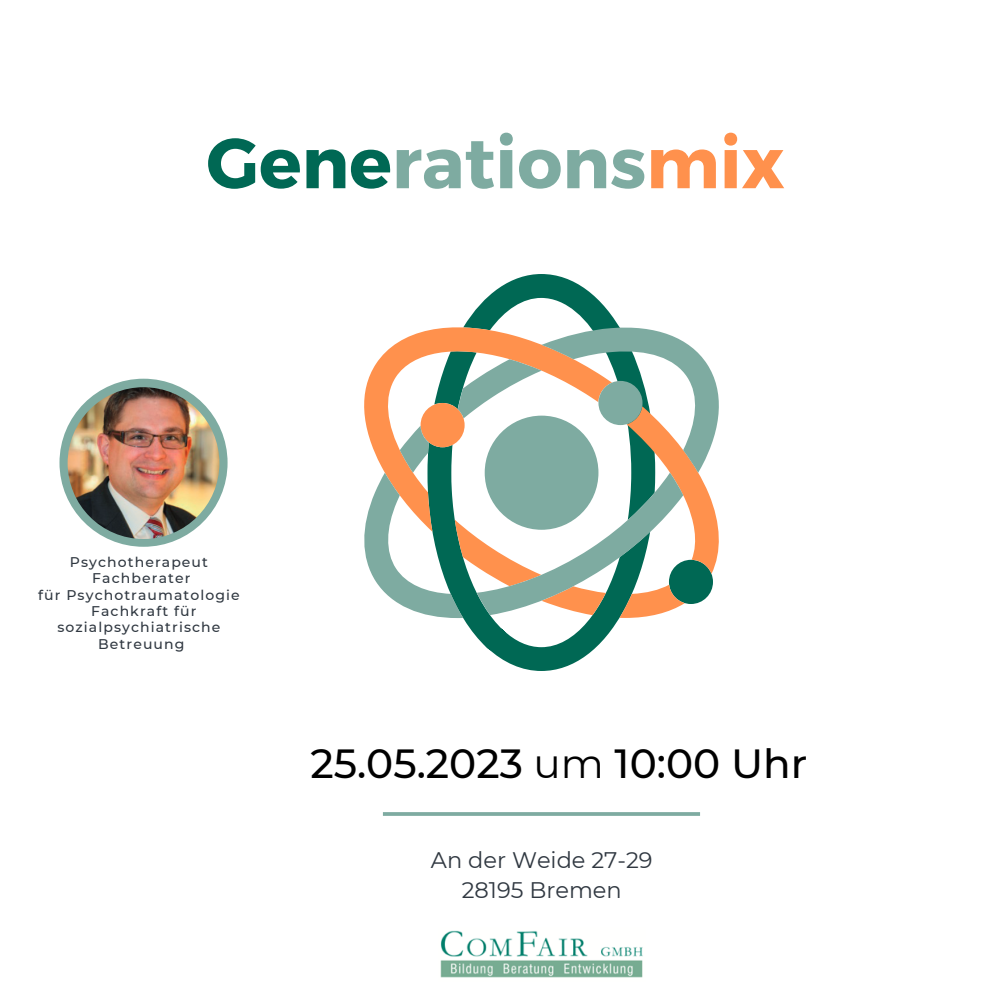
<style>
.page{position:relative;width:992px;height:992px;background:#fff}
.page>*{position:absolute;margin:0;border:0;box-sizing:border-box;transform-origin:0 0}
.t1{font:700 70.75px "Montserrat";color:#7eaba1}
.t2{font:500 40.75px "Montserrat";color:#000}
.t3{font:22.5px/30px "Montserrat";color:#303841;text-align:center}
.t4{font:500 14px "Montserrat";letter-spacing:.08em;color:#303841}
.s1{color:#006854}
.s2{color:#ff914d}
.s3{font-weight:400}
</style>
<div class="page">
<hr style="left:383px;top:812px;width:317px;height:4px;background:#85afa6">
<img style="left:440px;top:930px;width:203px;height:48px">
<div style="left:59px;top:379px;width:169px;height:168px;background:#7eaba1;border-radius:50%"></div>
<img style="left:68px;top:387px;width:151px;height:152px;border-radius:50%">
<svg style="left:463px;top:274px;width:157px;height:397px"></svg>
<svg style="left:364px;top:328px;width:355px;height:290px"></svg>
<h1 class="t1" style="left:206px;top:117px;width:580px"><span class="s1">Gene</span>rations<span class="s2">mix</span></h1>
<p class="t4" style="left:70px;top:553px;width:140px">Psychotherapeut</p>
<p class="t4" style="left:92px;top:570px;width:100px">Fachberater</p>
<p class="t4" style="left:38px;top:586px;width:203px">für Psychotraumatologie</p>
<p class="t4" style="left:91px;top:602px;width:107px">Fachkraft für</p>
<p class="t4" style="left:57px;top:619px;width:165px">sozialpsychiatrische</p>
<p class="t4" style="left:98px;top:635px;width:88px">Betreuung</p>
<h2 class="t2" style="left:310px;top:739px;width:499px">25.05.2023 <span class="s3">um</span> 10:00 Uhr</h2>
<h3 class="t3" style="left:431px;top:845px;width:223px">An der Weide 27-29<br>28195 Bremen</h3>
</div>
